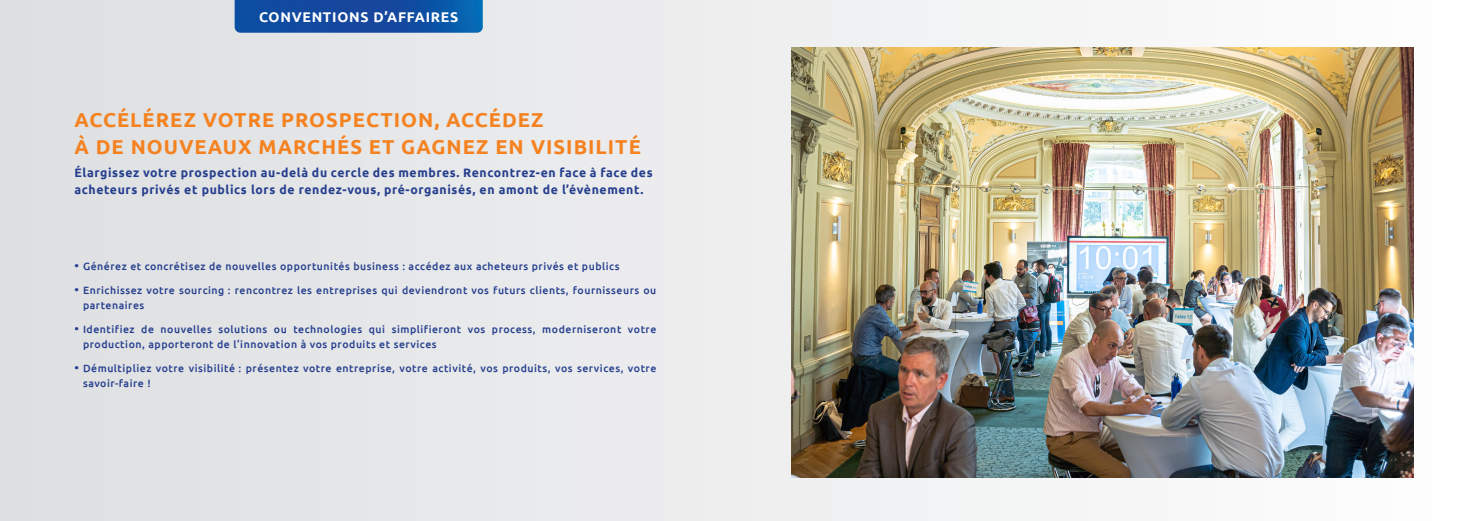
<style>
.page{position:relative;width:1474px;height:521px;background:#fff}
.page>*{position:absolute;margin:0;border:0;box-sizing:border-box;transform-origin:0 0}
.t1{font:700 20.12px "Ubuntu";letter-spacing:.05em;color:#f58220}
.t2{font:700 14px "Ubuntu";letter-spacing:.05em;color:#fff}
.t3{font:700 12.25px/17.5px "Ubuntu";letter-spacing:.05em;color:#253f8e}
.t4{font:500 10.5px/14.9px "Ubuntu";letter-spacing:.05em;color:#253f8e}
.s1{font-size:12.25px}
</style>
<div class="page">
<div style="left:0;top:0;width:1473px;height:521px;background:linear-gradient(to right,#dedfe1,#fefefe)"></div>
<img style="left:235px;top:0;width:248px;height:33px">
<img style="left:791px;top:47px;width:622px;height:430px">
<p class="t2" style="left:259px;top:9px;width:200px">CONVENTIONS D’AFFAIRES</p>
<p class="t1" style="left:74px;top:108px;width:470px">ACCÉLÉREZ VOTRE PROSPECTION, ACCÉDEZ</p>
<p class="t1" style="left:74px;top:135px;width:568px">À DE NOUVEAUX MARCHÉS ET GAGNEZ EN VISIBILITÉ</p>
<p class="t3" style="left:74px;top:164px;width:579px">Élargissez votre prospection au-delà du cercle des membres. Rencontrez-en face à face des acheteurs privés et publics lors de rendez-vous, pré-organisés, en amont de l’évènement.</p>
<p class="t4" style="left:74px;top:258px;width:546px"><span class="s1">•</span> Générez et concrétisez de nouvelles opportunités business : accédez aux acheteurs privés et publics</p>
<p class="t4" style="left:83px;top:282px;width:575px;text-indent:-9px"><span class="s1">•</span> Enrichissez votre sourcing : rencontrez les entreprises qui deviendront vos futurs clients, fournisseurs ou partenaires</p>
<p class="t4" style="left:83px;top:321px;width:575px;text-indent:-9px"><span class="s1">•</span> Identifiez de nouvelles solutions ou technologies qui simplifieront vos process, moderniseront votre production, apporteront de l’innovation à vos produits et services</p>
<p class="t4" style="left:83px;top:361px;width:575px;text-indent:-9px"><span class="s1">•</span> Démultipliez votre visibilité : présentez votre entreprise, votre activité, vos produits, vos services, votre savoir-faire !</p>
</div>
